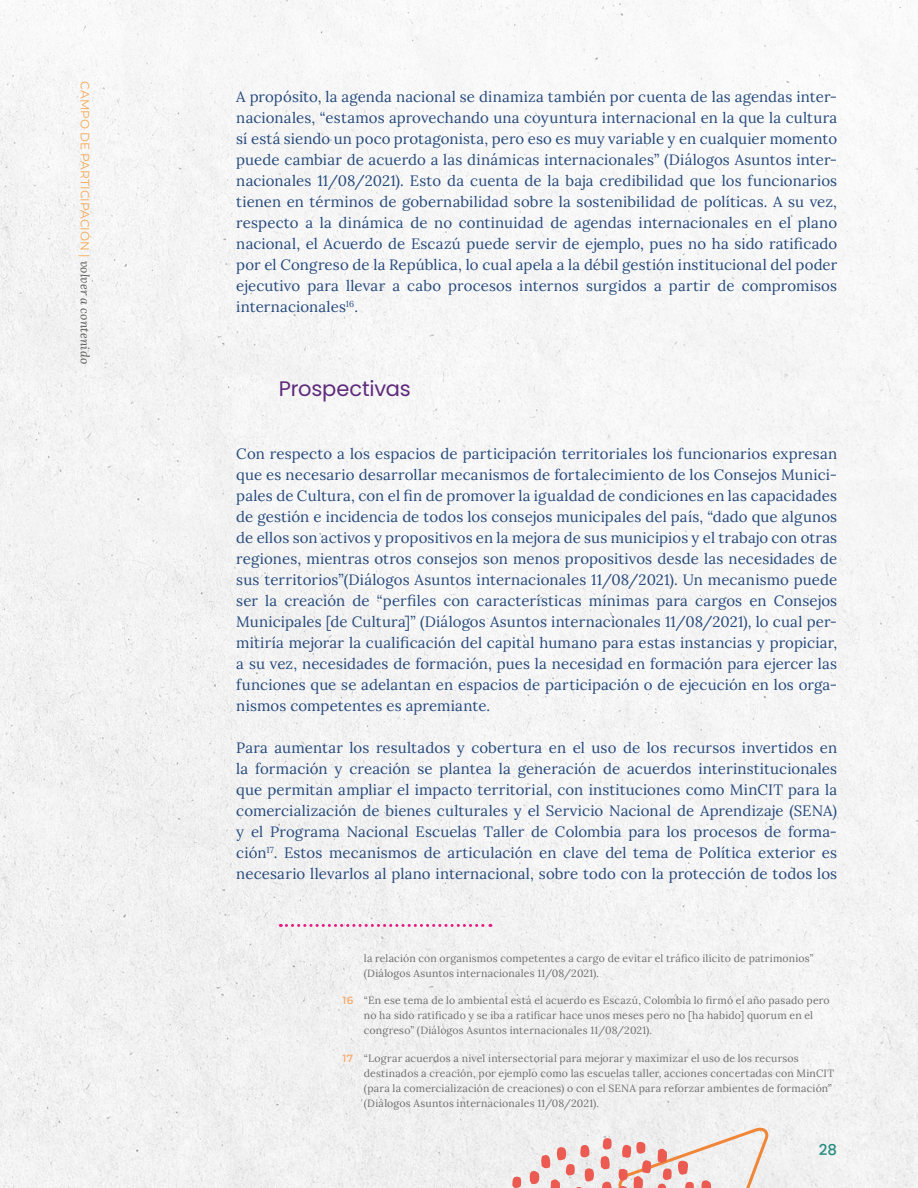
<style>
.page{position:relative;width:918px;height:1188px;background:#f4f4f4}
.page>*{position:absolute;margin:0;border:0;box-sizing:border-box;transform-origin:0 0}
.t1{font:21px "Poppins";letter-spacing:-.01em;color:#5f2a7c}
.t2{font:15px/21px "Lora";letter-spacing:.005em;color:#264a7c;text-align:justify}
.t3{font:500 15px "Poppins";color:#268c81}
.t4{font:12px "Montserrat";letter-spacing:.01em;color:#f6a751}
.t5{font:10.5px/15px "Lora";letter-spacing:.015em;color:#706f6f}
.s1{font-family:"Lora";font-style:italic;color:#575756}
.s2{font-family:"Montserrat";font-weight:600;color:#f7ad73}
</style>
<div class="page">
<svg style="left:602px;top:1182px;width:10px;height:6px"></svg>
<svg style="left:600px;top:1156px;width:10px;height:13px"></svg>
<svg style="left:603px;top:1138px;width:9px;height:12px"></svg>
<svg style="left:512px;top:1177px;width:9px;height:11px"></svg>
<svg style="left:529px;top:1144px;width:65px;height:44px"></svg>
<svg style="left:618px;top:1127px;width:155px;height:61px"></svg>
<svg style="left:280px;top:924px;width:211px;height:3px"></svg>
<p class="t4" style="left:93px;top:81px;width:285px;rotate:90deg">CAMPO DE PARTICIPACIÓN | <span class="s1">volver a contenido</span></p>
<p class="t2" style="left:236px;top:85px;width:602px">A propósito, la agenda nacional se dinamiza también por cuenta de las agendas inter&shy;nacionales, “estamos aprovechando una coyuntura internacional en la que la cultura sí está siendo un poco protagonista, pero eso es muy variable y en cualquier momento puede cambiar de acuerdo a las dinámicas internacionales” (Diálogos Asuntos inter&shy;nacionales 11/08/2021). Esto da cuenta de la baja credibilidad que los funcionarios tienen en términos de gobernabilidad sobre la sostenibilidad de políticas. A su vez, respecto a la dinámica de no continuidad de agendas internacionales en el plano nacional, el Acuerdo de Escazú puede servir de ejemplo, pues no ha sido ratificado por el Congreso de la República, lo cual apela a la débil gestión institucional del poder ejecutivo para llevar a cabo procesos internos surgidos a partir de compromisos internacionales<sup>16</sup>.</p>
<h1 class="t1" style="left:279px;top:376px;width:134px">Prospectivas</h1>
<p class="t2" style="left:236px;top:442px;width:602px">Con respecto a los espacios de participación territoriales los funcionarios expresan que es necesario desarrollar mecanismos de fortalecimiento de los Consejos Munici&shy;pales de Cultura, con el fin de promover la igualdad de condiciones en las capacidades de gestión e incidencia de todos los consejos municipales del país, “dado que algunos de ellos son activos y propositivos en la mejora de sus municipios y el trabajo con otras regiones, mientras otros consejos son menos propositivos desde las necesidades de sus territorios”(Diálogos Asuntos internacionales 11/08/2021). Un mecanismo puede ser la creación de “perfiles con características mínimas para cargos en Consejos Municipales [de Cultura]” (Diálogos Asuntos internacionales 11/08/2021), lo cual per&shy;mitiría mejorar la cualificación del capital humano para estas instancias y propiciar, a su vez, necesidades de formación, pues la necesidad en formación para ejercer las funciones que se adelantan en espacios de participación o de ejecución en los orga&shy;nismos competentes es apremiante.</p>
<p class="t2" style="left:236px;top:736px;width:602px">Para aumentar los resultados y cobertura en el uso de los recursos invertidos en la formación y creación se plantea la generación de acuerdos interinstitucionales que permitan ampliar el impacto territorial, con instituciones como MinCIT para la comercialización de bienes culturales y el Servicio Nacional de Aprendizaje (SENA) y el Programa Nacional Escuelas Taller de Colombia para los procesos de forma&shy;ción<sup>17</sup>. Estos mecanismos de articulación en clave del tema de Política exterior es necesario llevarlos al plano internacional, sobre todo con la protección de todos los</p>
<p class="t5" style="left:364px;top:950px;width:451px">la relación con organismos competentes a cargo de evitar el tráfico ilícito de patrimonios” (Diálogos Asuntos internacionales 11/08/2021).</p>
<p class="t5" style="left:364px;top:993px;width:467px;text-indent:-21px"><span class="s2">16</span> “En ese tema de lo ambiental está el acuerdo es Escazú, Colombia lo firmó el año pasado pero no ha sido ratificado y se iba a ratificar hace unos meses pero no [ha habido] quorum en el congreso” (Diálogos Asuntos internacionales 11/08/2021).</p>
<p class="t5" style="left:364px;top:1050px;width:472px;text-indent:-21px"><span class="s2">17</span> “Lograr acuerdos a nivel intersectorial para mejorar y maximizar el uso de los recursos destinados a creación, por ejemplo como las escuelas taller, acciones concertadas con MinCIT (para la comercialización de creaciones) o con el SENA para reforzar ambientes de formación” (Diálogos Asuntos internacionales 11/08/2021).</p>
<p class="t3" style="left:819px;top:1142px;width:20px">28</p>
</div>
